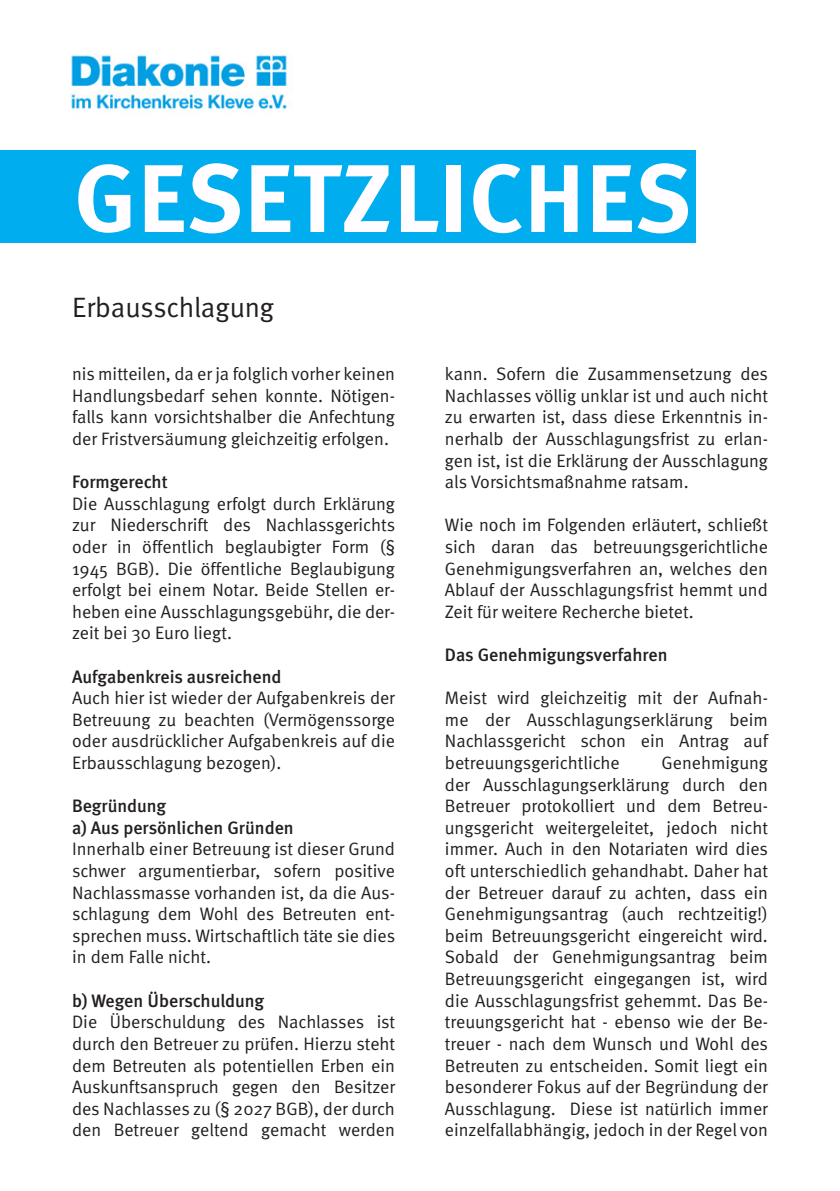
<style>
.page{position:relative;width:840px;height:1191px;background:#fff}
.page>*{position:absolute;margin:0;border:0;box-sizing:border-box;transform-origin:0 0}
.t1{font:96px "Meta Bold Caps";color:#fffdff}
.t2{font:28px "Meta Normal";letter-spacing:-.005em;color:#231f20}
.t3{font:18px/21.6px "Meta Normal";color:#231f20;text-align:justify}
.t4{font:500 18px "Meta";color:#231f20}
</style>
<div class="page">
<img style="left:71px;top:54px;width:216px;height:56px">
<div style="left:0;top:150px;width:694px;height:93px;background:#00aeef"></div>
<p class="t1" style="left:73px;top:138px;width:619px">GESETZLICHES</p>
<p class="t2" style="left:72px;top:291px;width:203px">Erbausschlagung</p>
<p class="t3" style="left:72px;top:363px;width:324px">nis mitteilen, da er ja folglich vorher keinen Handlungsbedarf sehen konnte. Nötigen&shy;falls kann vorsichtshalber die Anfechtung der Fristversäumung gleichzeitig erfolgen.</p>
<p class="t4" style="left:72px;top:471px;width:97px">Formgerecht</p>
<p class="t3" style="left:72px;top:492px;width:324px">Die Ausschlagung erfolgt durch Erklärung zur Niederschrift des Nachlassgerichts oder in öffentlich beglaubigter Form (§ 1945 BGB). Die öffentliche Beglaubigung erfolgt bei einem Notar. Beide Stellen er&shy;heben eine Ausschlagungsgebühr, die der&shy;zeit bei 30 Euro liegt.</p>
<p class="t4" style="left:72px;top:666px;width:211px">Aufgabenkreis ausreichend</p>
<p class="t3" style="left:72px;top:687px;width:324px">Auch hier ist wieder der Aufgabenkreis der Betreuung zu beachten (Vermögenssorge oder ausdrücklicher Aufgabenkreis auf die Erbausschlagung bezogen).</p>
<p class="t4" style="left:72px;top:795px;width:96px">Begründung</p>
<p class="t4" style="left:72px;top:817px;width:223px">a) Aus persönlichen Gründen</p>
<p class="t3" style="left:72px;top:838px;width:324px">Innerhalb einer Betreuung ist dieser Grund schwer argumentierbar, sofern positive Nachlassmasse vorhanden ist, da die Aus&shy;schlagung dem Wohl des Betreuten ent&shy;sprechen muss. Wirtschaftlich täte sie dies in dem Falle nicht.</p>
<p class="t4" style="left:72px;top:990px;width:193px">b) Wegen Überschuldung</p>
<p class="t3" style="left:72px;top:1011px;width:324px">Die Überschuldung des Nachlasses ist durch den Betreuer zu prüfen. Hierzu steht dem Betreuten als potentiellen Erben ein Auskunftsanspruch gegen den Besitzer des Nachlasses zu (§ 2027 BGB), der durch den Betreuer geltend gemacht werden</p>
<p class="t3" style="left:444px;top:363px;width:324px">kann. Sofern die Zusammensetzung des Nachlasses völlig unklar ist und auch nicht zu erwarten ist, dass diese Erkenntnis in&shy;nerhalb der Ausschlagungsfrist zu erlan&shy;gen ist, ist die Erklärung der Ausschlagung als Vorsichtsmaßnahme ratsam.</p>
<p class="t3" style="left:444px;top:514px;width:324px">Wie noch im Folgenden erläutert, schließt sich daran das betreuungsgerichtliche Genehmigungsverfahren an, welches den Ablauf der Ausschlagungsfrist hemmt und Zeit für weitere Recherche bietet.</p>
<p class="t4" style="left:444px;top:644px;width:224px">Das Genehmigungsverfahren</p>
<p class="t3" style="left:444px;top:687px;width:324px">Meist wird gleichzeitig mit der Aufnah&shy;me der Ausschlagungserklärung beim Nachlassgericht schon ein Antrag auf betreuungsgerichtliche</p>
<p class="t3" style="left:444px;top:751px;width:324px;text-indent:216px">Genehmigung der Ausschlagungserklärung durch den Betreuer protokolliert und dem Betreu&shy;ungsgericht weitergeleitet, jedoch nicht immer. Auch in den Notariaten wird dies oft unterschiedlich gehandhabt. Daher hat der Betreuer darauf zu achten, dass ein Genehmigungsantrag (auch rechtzeitig!) beim Betreuungsgericht eingereicht wird.<br>Sobald der Genehmigungsantrag beim Betreuungsgericht eingegangen ist, wird die Ausschlagungsfrist gehemmt. Das Be&shy;treuungsgericht hat - ebenso wie der Be&shy;treuer - nach dem Wunsch und Wohl des Betreuten zu entscheiden. Somit liegt ein besonderer Fokus auf der Begründung der Ausschlagung. Diese ist natürlich immer einzelfallabhängig, jedoch in der Regel von</p>
</div>
